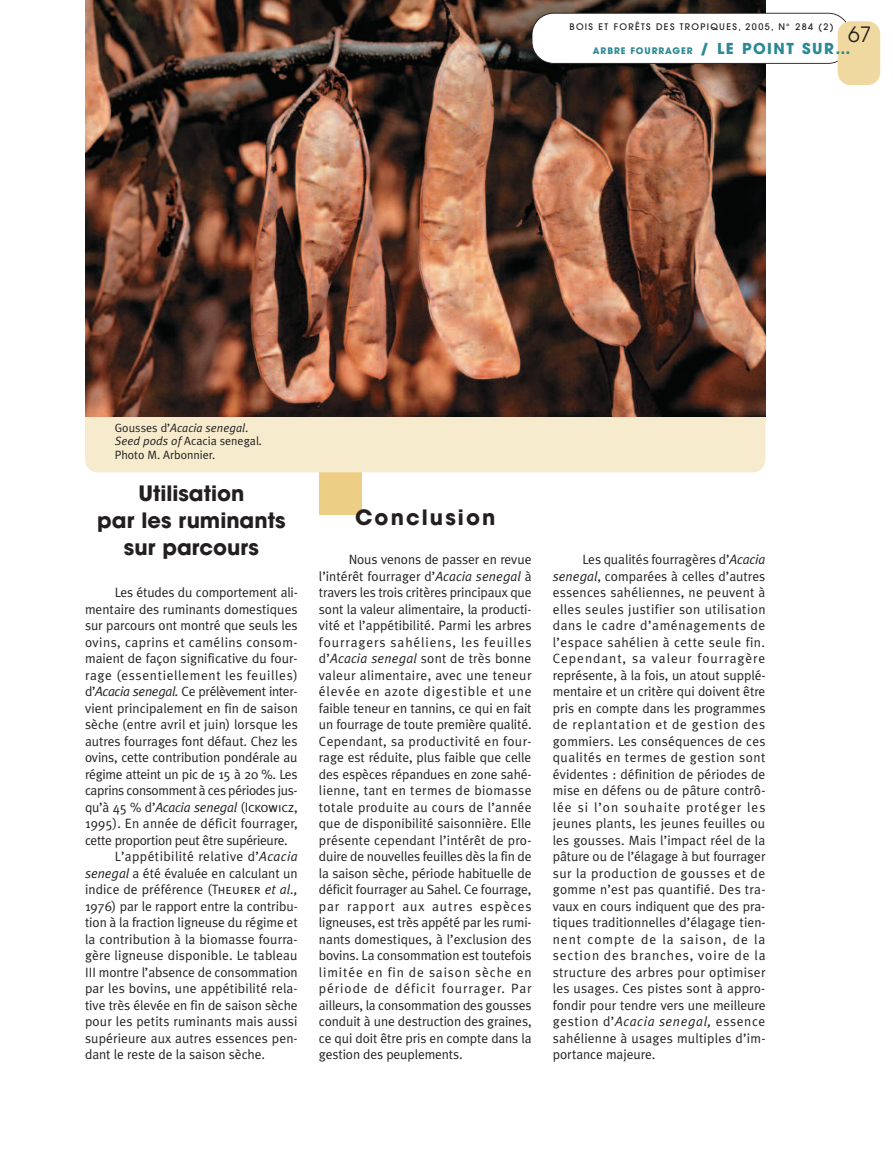
<style>
.page{position:relative;width:893px;height:1149px;background:#fff}
.page>*{position:absolute;margin:0;border:0;box-sizing:border-box;transform-origin:0 0}
.t1{font:700 21px/27px "Avant Garde";color:#231f20;text-align:center}
.t2{font:700 21px "Avant Garde";letter-spacing:.1em;color:#231f20}
.t3{font:21px "Avant Garde";color:#231f20}
.t4{font:13.5px/16.5px "Meta Plus Normal";letter-spacing:-.005em;color:#231f20;text-align:justify}
.t5{font:13.5px "Meta Plus Normal";letter-spacing:-.025em;color:#231f20}
.t6{font:13.5px "Meta Plus Normal";letter-spacing:.015em;color:#231f20}
.t7{font:13.5px "Meta Plus Normal";letter-spacing:.05em;color:#231f20}
.t8{font:italic 13.5px "Meta Plus Normal";letter-spacing:-.015em;color:#231f20}
.t9{font:13.5px "Meta Plus Normal";letter-spacing:.035em;color:#231f20}
.t10{font:13.5px "Meta Plus Normal";letter-spacing:.03em;color:#231f20}
.t11{font:12px/13.5px "Meta Plus Normal";color:#231f20}
.t12{font:500 9px "Avant Garde";letter-spacing:.15em;color:#231f20}
.t13{font:700 9px "Avant Garde";letter-spacing:.1em;color:#2c8993}
.s1{font-size:15px}
.s2{font-style:italic}
.s3{font-style:normal}
.s4{font-family:"Meta Plus Normal Caps";font-style:normal}
.s5{font-family:"Meta Plus Normal Caps"}
</style>
<div class="page">
<div style="left:319px;top:472px;width:42px;height:42px;background:#eccf84"></div>
<div style="left:85px;top:417px;width:680px;height:55px;background:#f6ebcd"></div>
<img style="left:85px;top:0;width:680px;height:417px">
<svg style="left:531px;top:13px;width:316px;height:51px"></svg>
<div style="left:838px;top:21px;width:42px;height:64px;background:#f0d9a0;border-radius:13px"></div>
<p class="t12" style="left:569px;top:23px;width:266px">BOIS ET FORÊTS DES TROPIQUES, 2005, N° 284 (2)</p>
<h1 class="t3" style="left:848px;top:26px;width:25px">67</h1>
<p class="t13" style="left:593px;top:47px;width:259px">ARBRE FOURRAGER <span class="s1">/ LE POINT SUR…</span></p>
<p class="t11" style="left:115px;top:421px;width:149px">Gousses d’<span class="s2">Acacia senegal</span>.<br><span class="s2">Seed pods of</span> Acacia senegal<span class="s2">.<br></span>Photo M. Arbonnier.</p>
<h1 class="t1" style="left:97px;top:482px;width:190px">Utilisation<br>par les ruminants sur parcours</h1>
<p class="t4" style="left:115px;top:584px;width:184px">Les études du comportement ali-</p>
<p class="t4" style="left:85px;top:600px;width:214px">mentaire des ruminants domestiques</p>
<p class="t4" style="left:85px;top:617px;width:214px">sur parcours ont montré que seuls les</p>
<p class="t9" style="left:85px;top:633px;width:214px">ovins, caprins et camélins consom-</p>
<p class="t4" style="left:85px;top:650px;width:214px">maient de façon significative du four-</p>
<p class="t7" style="left:85px;top:666px;width:214px">rage (essentiellement les feuilles)</p>
<p class="t5" style="left:85px;top:683px;width:214px">d’<span class="s2">Acacia senegal.</span> Ce prélèvement inter-</p>
<p class="t4" style="left:85px;top:699px;width:214px">vient principalement en fin de saison</p>
<p class="t4" style="left:85px;top:716px;width:214px">sèche (entre avril et juin) lorsque les</p>
<p class="t4" style="left:85px;top:732px;width:214px">autres fourrages font défaut. Chez les</p>
<p class="t4" style="left:85px;top:749px;width:214px">ovins, cette contribution pondérale au</p>
<p class="t5" style="left:85px;top:765px;width:214px">régime atteint un pic de 15 à 20 %. Les</p>
<p class="t5" style="left:85px;top:782px;width:214px">caprins consomment à ces périodes jus-</p>
<p class="t8" style="left:85px;top:798px;width:214px"><span class="s3">qu’à 45 % d’</span>Acacia senegal <span class="s3">(</span><span class="s4">Ickowicz</span><span class="s3">,</span></p>
<p class="t6" style="left:85px;top:815px;width:214px">1995). En année de déficit fourrager,</p>
<p class="t5" style="left:85px;top:831px;width:204px">cette proportion peut être supérieure.</p>
<p class="t10" style="left:115px;top:848px;width:184px">L’appétibilité relative d’<span class="s2">Acacia</span></p>
<p class="t4" style="left:85px;top:864px;width:214px"><span class="s2">senegal</span> a été évaluée en calculant un</p>
<p class="t4" style="left:85px;top:881px;width:214px">indice de préférence (<span class="s5">Theurer</span> <span class="s2">et al.,</span></p>
<p class="t4" style="left:85px;top:897px;width:214px">1976) par le rapport entre la contribu-</p>
<p class="t4" style="left:85px;top:914px;width:214px">tion à la fraction ligneuse du régime et</p>
<p class="t4" style="left:85px;top:930px;width:214px">la contribution à la biomasse fourra-</p>
<p class="t4" style="left:85px;top:947px;width:214px">gère ligneuse disponible. Le tableau</p>
<p class="t4" style="left:85px;top:963px;width:214px">III montre l’absence de consommation</p>
<p class="t6" style="left:85px;top:980px;width:214px">par les bovins, une appétibilité rela-</p>
<p class="t4" style="left:85px;top:996px;width:214px">tive très élevée en fin de saison sèche</p>
<p class="t4" style="left:85px;top:1013px;width:214px">pour les petits ruminants mais aussi</p>
<p class="t4" style="left:85px;top:1029px;width:214px">supérieure aux autres essences pen-</p>
<p class="t4" style="left:85px;top:1046px;width:182px">dant le reste de la saison sèche.</p>
<h1 class="t2" style="left:355px;top:509px;width:142px">Conclusion</h1>
<p class="t4" style="left:319px;top:551px;width:214px;text-indent:30px">Nous venons de passer en revue l’intérêt fourrager d’<span class="s2">Acacia senegal</span> à travers les trois critères principaux que sont la valeur alimentaire, la producti&shy;vité et l’appétibilité. Parmi les arbres fourragers sahéliens, les feuilles d’<span class="s2">Acacia senegal</span> sont de très bonne valeur alimentaire, avec une teneur élevée en azote digestible et une faible teneur en tannins, ce qui en fait un fourrage de toute première qualité.<br>Cependant, sa productivité en four&shy;rage est réduite, plus faible que celle des espèces répandues en zone sahé&shy;lienne, tant en termes de biomasse totale produite au cours de l’année que de disponibilité saisonnière. Elle présente cependant l’intérêt de pro&shy;duire de nouvelles feuilles dès la fin de la saison sèche, période habituelle de déficit fourrager au Sahel. Ce fourrage, par rapport aux autres espèces ligneuses, est très appété par les rumi&shy;nants domestiques, à l’exclusion des bovins. La consommation est toutefois limitée en fin de saison sèche en période de déficit fourrager. Par ailleurs, la consommation des gousses conduit à une destruction des graines, ce qui doit être pris en compte dans la gestion des peuplements.</p>
<p class="t4" style="left:553px;top:551px;width:214px;text-indent:30px">Les qualités fourragères d’<span class="s2">Acacia senegal</span>, comparées à celles d’autres essences sahéliennes, ne peuvent à elles seules justifier son utilisation dans le cadre d’aménagements de l’espace sahélien à cette seule fin.<br>Cependant, sa valeur fourragère représente, à la fois, un atout supplé&shy;mentaire et un critère qui doivent être pris en compte dans les programmes de replantation et de gestion des gommiers. Les conséquences de ces qualités en termes de gestion sont évidentes : définition de périodes de mise en défens ou de pâture contrô&shy;lée si l’on souhaite protéger les jeunes plants, les jeunes feuilles ou les gousses. Mais l’impact réel de la pâture ou de l’élagage à but fourrager sur la production de gousses et de gomme n’est pas quantifié. Des tra&shy;vaux en cours indiquent que des pra&shy;tiques traditionnelles d’élagage tien&shy;nent compte de la saison, de la section des branches, voire de la structure des arbres pour optimiser les usages. Ces pistes sont à appro&shy;fondir pour tendre vers une meilleure gestion d’<span class="s2">Acacia senegal,</span> essence sahélienne à usages multiples d’im&shy;portance majeure.</p>
</div>
